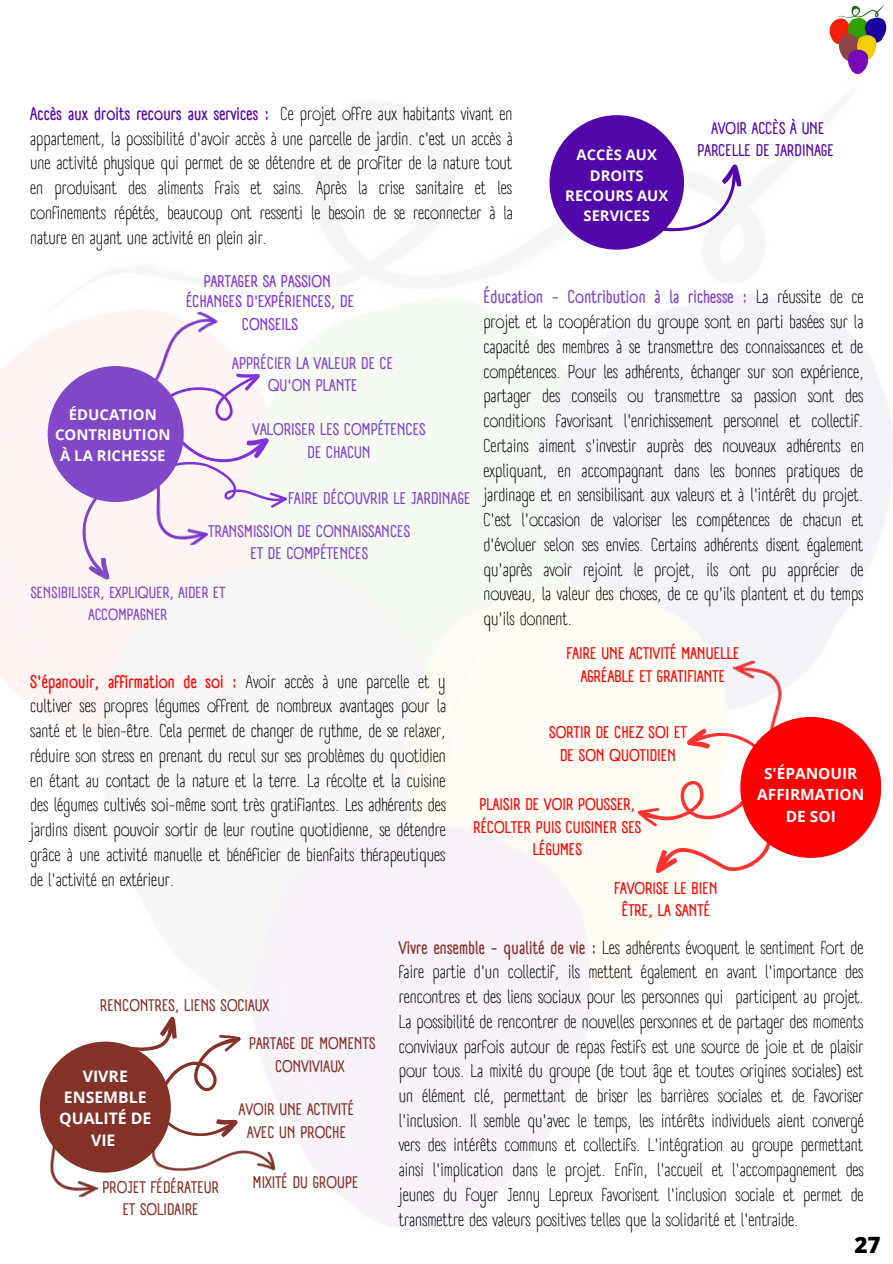
<style>
.page{position:relative;width:893px;height:1264px;background:#fff}
.page>*{position:absolute;margin:0;border:0;box-sizing:border-box;transform-origin:0 0}
.t1{font:800 22.5px "Open Sans";color:#000}
.t2{font:18px/24.8px "A Day Without Sun Text";color:#000;text-align:justify}
.t3{font:700 16.5px/22.5px "A Day Without Sun Text";color:#f00;text-align:center}
.t4{font:700 16.5px/22.5px "A Day Without Sun Text";color:#8246c8;text-align:center}
.t5{font:700 16.5px/22.5px "A Day Without Sun Text";color:#7f31db;text-align:center}
.t6{font:700 16.5px/22.5px "A Day Without Sun Text";color:#5207aa;text-align:center}
.t7{font:700 16.35px/22.4px "A Day Without Sun Text";color:#843128;text-align:center}
.t8{font:700 15.9px/21.3px "Open Sans";color:#fff;text-align:center}
.t9{font:700 15.75px/21.5px "A Day Without Sun Text";color:#8246c8;text-align:center}
.t10{font:700 15.45px/21.5px "Open Sans";color:#fff;text-align:center}
.t11{font:700 14.85px/20.2px "Open Sans";color:#fff;text-align:center}
.t12{font:700 14.7px/20.2px "Open Sans";color:#fff;text-align:center}
.s1{font-weight:700;color:#5207aa}
.s2{font-weight:700;color:#8246c8}
.s3{font-weight:700;color:#f00}
.s4{font-weight:700;color:#843128}
</style>
<div class="page">
<img style="left:0;top:90px;width:892px;height:1138px">
<svg style="left:74px;top:488px;width:53px;height:92px"></svg>
<img style="left:140px;top:520px;width:68px;height:26px">
<img style="left:94px;top:309px;width:135px;height:64px">
<svg style="left:140px;top:373px;width:147px;height:147px"></svg>
<div style="left:48px;top:366px;width:136px;height:136px;background:#8246c8;border-radius:50%"></div>
<img style="left:714px;top:656px;width:152px;height:87px">
<svg style="left:636px;top:712px;width:159px;height:170px"></svg>
<div style="left:740px;top:717px;width:141px;height:140px;background:#f00;border-radius:50%"></div>
<img style="left:35px;top:1108px;width:70px;height:90px">
<div style="left:40px;top:1041px;width:131px;height:131px;background:#843128;border-radius:50%"></div>
<svg style="left:75px;top:1016px;width:180px;height:78px"></svg>
<img style="left:146px;top:1094px;width:135px;height:129px">
<img style="left:829px;top:5px;width:58px;height:70px">
<svg style="left:648px;top:163px;width:106px;height:86px"></svg>
<div style="left:549px;top:115px;width:135px;height:135px;background:#5207aa;border-radius:50%"></div>
<p class="t2" style="left:30px;top:101px;width:484px"><span class="s1">Accès aux droits recours aux services :</span> Ce projet offre aux habitants vivant en appartement, la possibilité d'avoir accès à une parcelle de jardin. c'est un accès à une activité physique qui permet de se détendre et de profiter de la nature tout en produisant des aliments frais et sains. Après la crise sanitaire et les confinements répétés, beaucoup ont ressenti le besoin de se reconnecter à la nature en ayant une activité en plein air.</p>
<p class="t12" style="left:576px;top:145px;width:82px">ACCÈS AUX<br>DROITS</p>
<p class="t12" style="left:565px;top:185px;width:104px">RECOURS AUX<br>SERVICES</p>
<p class="t6" style="left:697px;top:117px;width:138px">AVOIR ACCÈS À UNE<br>PARCELLE DE JARDINAGE</p>
<p class="t5" style="left:204px;top:270px;width:129px">PARTAGER SA PASSION</p>
<p class="t5" style="left:186px;top:290px;width:170px">ÉCHANGES D'EXPÉRIENCES, DE<br>CONSEILS</p>
<p class="t11" style="left:69px;top:404px;width:89px">ÉDUCATION</p>
<p class="t11" style="left:55px;top:424px;width:117px">CONTRIBUTION<br>À LA RICHESSE</p>
<p class="t4" style="left:232px;top:352px;width:162px">APPRÉCIER LA VALEUR DE CE<br>QU'ON PLANTE</p>
<p class="t4" style="left:252px;top:418px;width:175px">VALORISER LES COMPÉTENCES<br>DE CHACUN</p>
<p class="t4" style="left:288px;top:487px;width:184px">FAIRE DÉCOUVRIR LE JARDINAGE</p>
<p class="t4" style="left:208px;top:520px;width:203px">TRANSMISSION DE CONNAISSANCES<br>ET DE COMPÉTENCES</p>
<p class="t9" style="left:31px;top:582px;width:196px">SENSIBILISER, EXPLIQUER, AIDER ET<br>ACCOMPAGNER</p>
<p class="t2" style="left:483px;top:285px;width:382px"><span class="s2">Éducation - Contribution à la richesse :</span> La réussite de ce projet et la coopération du groupe sont en parti basées sur la capacité des membres à se transmettre des connaissances et de compétences. Pour les adhérents, échanger sur son expérience, partager des conseils ou transmettre sa passion sont des conditions favorisant l'enrichissement personnel et collectif.<br>Certains aiment s'investir auprès des nouveaux adhérents en expliquant, en accompagnant dans les bonnes pratiques de jardinage et en sensibilisant aux valeurs et à l'intérêt du projet.<br>C'est l'occasion de valoriser les compétences de chacun et d'évoluer selon ses envies. Certains adhérents disent également qu'après avoir rejoint le projet, ils ont pu apprécier de nouveau, la valeur des choses, de ce qu'ils plantent et du temps qu'ils donnent.</p>
<p class="t2" style="left:30px;top:669px;width:417px"><span class="s3">S'épanouir, affirmation de soi :</span> Avoir accès à une parcelle et y cultiver ses propres légumes offrent de nombreux avantages pour la santé et le bien-être. Cela permet de changer de rythme, de se relaxer, réduire son stress en prenant du recul sur ses problèmes du quotidien en étant au contact de la nature et la terre. La récolte et la cuisine des légumes cultivés soi-même sont très gratifiantes. Les adhérents des jardins disent pouvoir sortir de leur routine quotidienne, se détendre grâce à une activité manuelle et bénéficier de bienfaits thérapeutiques de l'activité en extérieur.</p>
<p class="t3" style="left:566px;top:642px;width:174px">FAIRE UNE ACTIVITÉ MANUELLE<br>AGRÉABLE ET GRATIFIANTE</p>
<p class="t3" style="left:549px;top:721px;width:139px">SORTIR DE CHEZ SOI ET<br>DE SON QUOTIDIEN</p>
<p class="t3" style="left:473px;top:793px;width:170px">PLAISIR DE VOIR POUSSER,<br>RÉCOLTER PUIS CUISINER SES<br>LÉGUMES</p>
<p class="t3" style="left:614px;top:877px;width:105px">FAVORISE LE BIEN<br>ÊTRE, LA SANTÉ</p>
<p class="t10" style="left:764px;top:762px;width:95px">S'ÉPANOUIR</p>
<p class="t10" style="left:757px;top:783px;width:108px">AFFIRMATION<br>DE SOI</p>
<p class="t7" style="left:100px;top:993px;width:171px">RENCONTRES, LIENS SOCIAUX</p>
<p class="t7" style="left:249px;top:1032px;width:128px">PARTAGE DE MOMENTS<br>CONVIVIAUX</p>
<p class="t8" style="left:64px;top:1064px;width:84px">VIVRE<br>ENSEMBLE</p>
<p class="t8" style="left:59px;top:1107px;width:94px">QUALITÉ DE<br>VIE</p>
<p class="t7" style="left:239px;top:1098px;width:117px">AVOIR UNE ACTIVITÉ<br>AVEC UN PROCHE</p>
<p class="t7" style="left:102px;top:1176px;width:118px">PROJET FÉDÉRATEUR<br>ET SOLIDAIRE</p>
<p class="t7" style="left:253px;top:1171px;width:107px">MIXITÉ DU GROUPE</p>
<p class="t2" style="left:399px;top:935px;width:466px"><span class="s4">Vivre ensemble - qualité de vie :</span> Les adhérents évoquent le sentiment fort de faire partie d'un collectif, ils mettent également en avant l'importance des rencontres et des liens sociaux pour les personnes qui participent au projet.<br>La possibilité de rencontrer de nouvelles personnes et de partager des moments conviviaux parfois autour de repas festifs est une source de joie et de plaisir pour tous. La mixité du groupe (de tout âge et toutes origines sociales) est un élément clé, permettant de briser les barrières sociales et de favoriser l'inclusion. Il semble qu'avec le temps, les intérêts individuels aient convergé vers des intérêts communs et collectifs. L'intégration au groupe permettant ainsi l'implication dans le projet. Enfin, l'accueil et l'accompagnement des jeunes du foyer Jenny Lepreux favorisent l'inclusion sociale et permet de transmettre des valeurs positives telles que la solidarité et l'entraide.</p>
<p class="t1" style="left:854px;top:1228px;width:28px">27</p>
</div>
